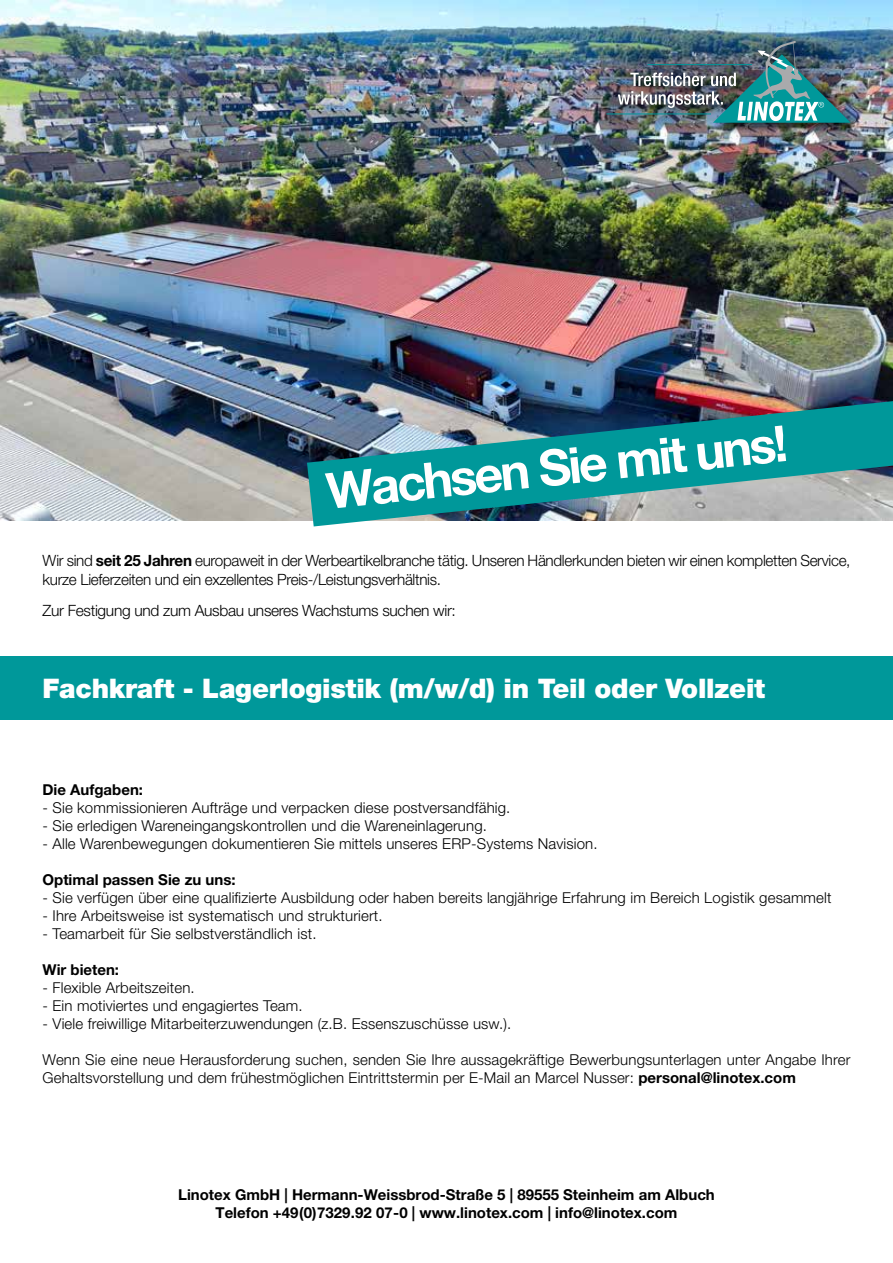
<style>
.page{position:relative;width:893px;height:1263px;background:#fff}
.page>*{position:absolute;margin:0;border:0;box-sizing:border-box;transform-origin:0 0}
.t1{font:700 49.95px "Helvetica Neue LT Pro";color:#fff}
.t2{font:900 27px "Helvetica Neue LT Std";letter-spacing:-.01em;color:#fff}
.t3{font:300 15.6px/18.6px "Helvetica Neue LT Std";letter-spacing:-.02em;color:#000}
.t4{font:300 15px/18px "Helvetica Neue LT Std";letter-spacing:.01em;color:#000}
.t5{font:700 15px/18px "Helvetica Neue LT Pro";color:#000;text-align:center}
.s1{font-weight:700}
.s2{font-family:"Helvetica Neue LT Pro";font-weight:700}
</style>
<div class="page">
<img style="left:0;top:0;width:893px;height:521px">
<svg style="left:595px;top:41px;width:9px;height:89px"></svg>
<img style="left:307px;top:401px;width:586px;height:125px">
<div style="left:0;top:657px;width:893px;height:63px;background:#00989a"></div>
<div style="left:604px;top:38px;width:258px;height:97px;background:#000;opacity:.7"></div>
<hr style="left:606px;top:113px;width:105px;height:1px;background:#00989a">
<img style="left:618px;top:41px;width:233px;height:82px">
<h1 class="t1" style="left:323px;top:461px;width:465px;rotate:-6deg">Wachsen Sie mit uns!</h1>
<p class="t3" style="left:43px;top:551px;width:809px">Wir sind <span class="s1">seit 25 Jahren</span> europaweit in der Werbeartikelbranche tätig. Unseren Händlerkunden bieten wir einen kompletten Service, kurze Lieferzeiten und ein exzellentes Preis-/Leistungsverhältnis.</p>
<p class="t3" style="left:43px;top:601px;width:415px">Zur Festigung und zum Ausbau unseres Wachstums suchen wir:</p>
<h2 class="t2" style="left:43px;top:672px;width:724px">Fachkraft - Lagerlogistik (m/w/d) in Teil oder Vollzeit</h2>
<p class="t5" style="left:43px;top:780px;width:102px">Die Aufgaben:</p>
<p class="t4" style="left:43px;top:798px;width:469px">- Sie kommissionieren Aufträge und verpacken diese postversandfähig.</p>
<p class="t4" style="left:43px;top:816px;width:446px">- Sie erledigen Wareneingangskontrollen und die Wareneinlagerung.</p>
<p class="t4" style="left:43px;top:834px;width:556px">- Alle Warenbewegungen dokumentieren Sie mittels unseres ERP-Systems Navision.</p>
<p class="t5" style="left:43px;top:870px;width:195px">Optimal passen Sie zu uns:</p>
<p class="t4" style="left:43px;top:888px;width:791px">- Sie verfügen über eine qualifizierte Ausbildung oder haben bereits langjährige Erfahrung im Bereich Logistik gesammelt</p>
<p class="t4" style="left:43px;top:906px;width:342px">- Ihre Arbeitsweise ist systematisch und strukturiert.</p>
<p class="t4" style="left:43px;top:924px;width:275px">- Teamarbeit für Sie selbstverständlich ist.</p>
<p class="t5" style="left:43px;top:960px;width:78px">Wir bieten:</p>
<p class="t4" style="left:43px;top:978px;width:154px">- Flexible Arbeitszeiten.</p>
<p class="t4" style="left:43px;top:996px;width:262px">- Ein motiviertes und engagiertes Team.</p>
<p class="t4" style="left:43px;top:1014px;width:470px">- Viele freiwillige Mitarbeiterzuwendungen (z.B. Essenszuschüsse usw.).</p>
<p class="t4" style="left:43px;top:1050px;width:809px">Wenn Sie eine neue Herausforderung suchen, senden Sie Ihre aussagekräftige Bewerbungsunterlagen unter Angabe Ihrer<br>Gehaltsvorstellung und dem frühestmöglichen Eintrittstermin per E-Mail an Marcel Nusser: <span class="s2">personal@linotex.com</span></p>
<p class="t5" style="left:178px;top:1185px;width:538px">Linotex GmbH | Hermann-Weissbrod-Straße 5 | 89555 Steinheim am Albuch<br>Telefon +49(0)7329.92 07-0 | www.linotex.com | info@linotex.com</p>
</div>
